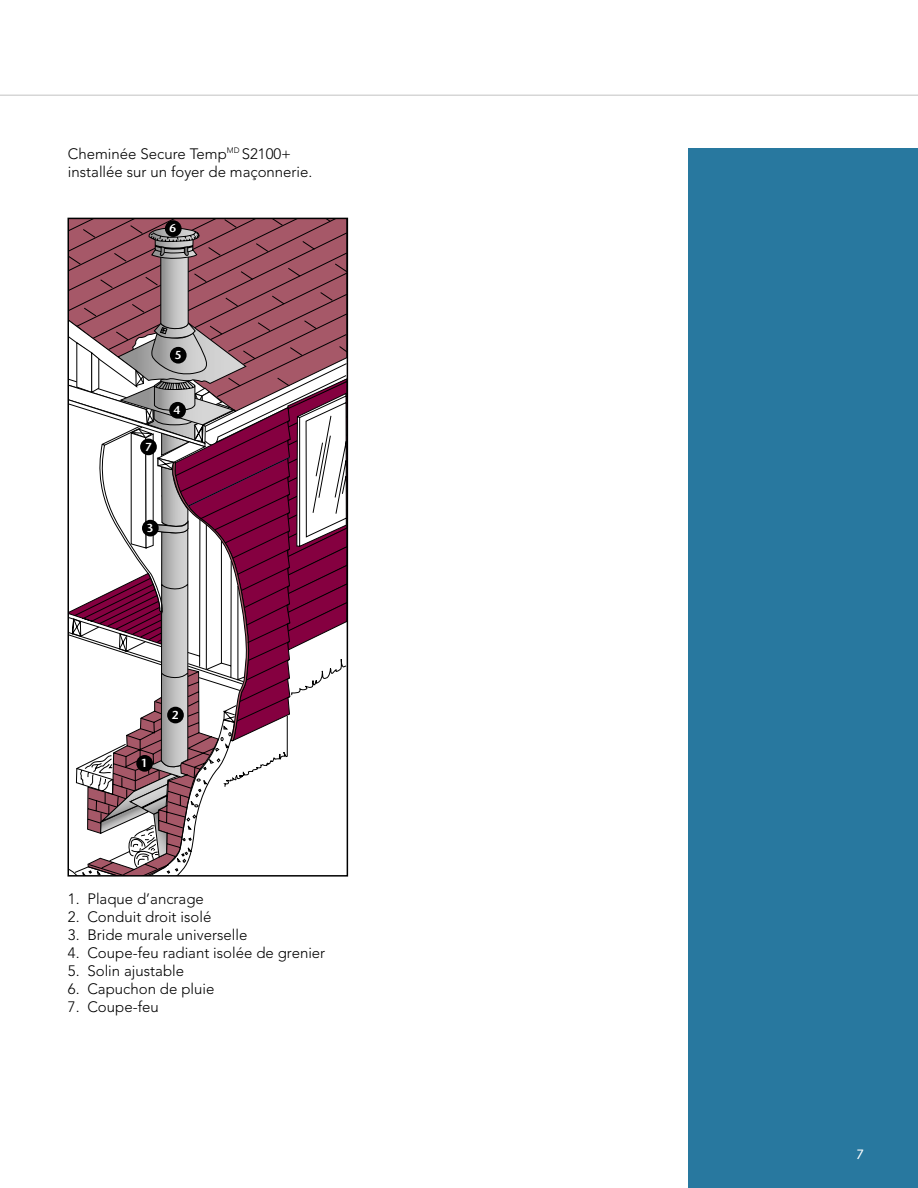
<style>
.page{position:relative;width:918px;height:1188px;background:#fff}
.page>*{position:absolute;margin:0;border:0;box-sizing:border-box;transform-origin:0 0}
.t1{font:300 15px/18px "Avenir LT Std";color:#000}
.t2{font:500 13.5px "Stone Sans Std";color:#fff}
.t3{font:600 11.55px "Stone Sans Std";color:#fff}
</style>
<div class="page">
<div style="left:688px;top:148px;width:230px;height:1040px;background:#28789f"></div>
<hr style="left:0;top:94px;width:918px;height:2px;background:#d6d6d6">
<svg style="left:71px;top:221px;width:274px;height:653px"></svg>
<div style="left:68px;top:218px;width:280px;height:659px;border:2px solid #000"></div>
<div style="left:136px;top:755px;width:17px;height:17px;background:#000;border-radius:50%"></div>
<div style="left:167px;top:707px;width:17px;height:16px;background:#000;border-radius:50%"></div>
<div style="left:142px;top:520px;width:17px;height:16px;background:#000;border-radius:50%"></div>
<div style="left:169px;top:402px;width:17px;height:17px;background:#000;border-radius:50%"></div>
<div style="left:170px;top:347px;width:17px;height:17px;background:#000;border-radius:50%"></div>
<div style="left:165px;top:220px;width:17px;height:17px;background:#000;border-radius:50%"></div>
<div style="left:140px;top:439px;width:17px;height:16px;background:#000;border-radius:50%"></div>
<p class="t1" style="left:68px;top:144px;width:246px">Cheminée Secure Temp<sup>MD</sup> S2100+ installée sur un foyer de maçonnerie.</p>
<p class="t3" style="left:170px;top:221px;width:8px">6</p>
<p class="t3" style="left:175px;top:349px;width:8px">5</p>
<p class="t3" style="left:145px;top:440px;width:8px">7</p>
<p class="t3" style="left:174px;top:403px;width:8px">4</p>
<p class="t3" style="left:147px;top:521px;width:8px">3</p>
<p class="t3" style="left:141px;top:756px;width:8px">1</p>
<p class="t3" style="left:172px;top:708px;width:8px">2</p>
<p class="t1" style="left:68px;top:890px;width:137px">1. Plaque d’ancrage</p>
<p class="t1" style="left:68px;top:908px;width:145px">2. Conduit droit isolé</p>
<p class="t1" style="left:68px;top:926px;width:181px">3. Bride murale universelle</p>
<p class="t1" style="left:68px;top:944px;width:259px">4. Coupe-feu radiant isolée de grenier</p>
<p class="t1" style="left:68px;top:962px;width:118px">5. Solin ajustable</p>
<p class="t1" style="left:68px;top:980px;width:148px">6. Capuchon de pluie</p>
<p class="t1" style="left:68px;top:998px;width:92px">7. Coupe-feu</p>
<p class="t2" style="left:856px;top:1146px;width:9px">7</p>
</div>
